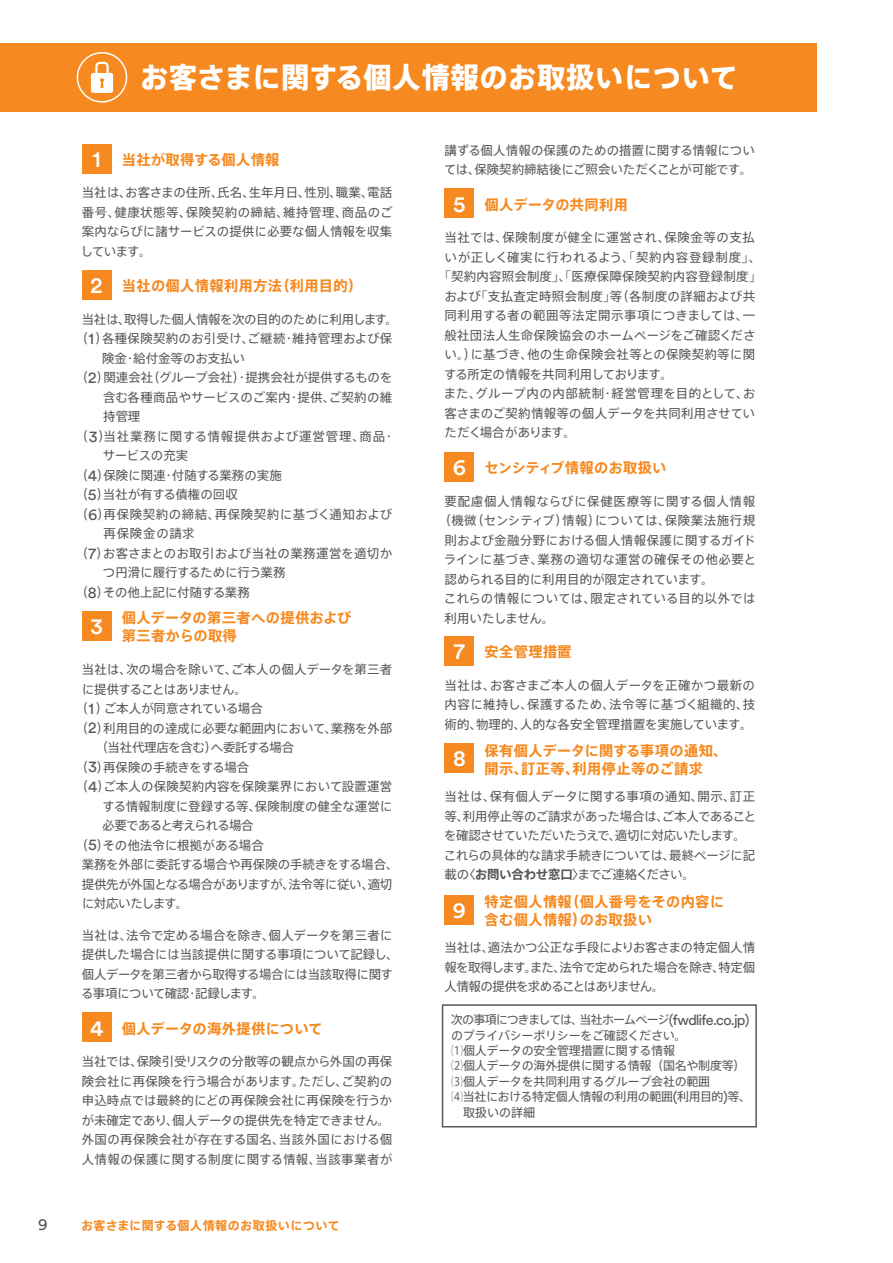
<style>
.page{position:relative;width:893px;height:1263px;background:#fff}
.page>*{position:absolute;margin:0;border:0;box-sizing:border-box;transform-origin:0 0}
.t1{font:28.5px "Axis Basic Pro N H";letter-spacing:.01em;color:#fff}
.t2{font:500 22.5px "Circular Std";color:#fff}
.t3{font:16.5px "Circular Std";color:#57585a}
.t4{font:14.25px/18px "Axis Basic Pro N B";letter-spacing:.025em;color:#f6891f}
.t5{font:12.45px/19.5px "Axis Basic Pro N R";color:#57585a;text-align:justify}
.t6{font:12.45px/19.5px "Axis Basic Pro N R";letter-spacing:-.02em;color:#57585a}
.t7{font:12.45px "Axis Basic Pro N R";letter-spacing:.045em;color:#57585a}
.t8{font:12.45px "Axis Basic Pro N R";letter-spacing:.03em;color:#57585a}
.t9{font:12.45px "Axis Basic Pro N R";letter-spacing:.025em;color:#57585a}
.t10{font:12.45px "Axis Basic Pro N R";letter-spacing:.02em;color:#57585a}
.t11{font:12.45px "Axis Basic Pro N R";letter-spacing:-.03em;color:#57585a}
.t12{font:12.45px "Axis Basic Pro N R";letter-spacing:.06em;color:#57585a}
.t13{font:12.45px "Axis Basic Pro N R";letter-spacing:.05em;color:#57585a}
.t14{font:12.45px "Axis Basic Pro N R";letter-spacing:.07em;color:#57585a}
.t15{font:12.45px "Axis Basic Pro N R";letter-spacing:.055em;color:#57585a}
.t16{font:12.45px "Axis Basic Pro N R";letter-spacing:-.065em;color:#57585a}
.t17{font:12.45px "Axis Basic Pro N R";letter-spacing:-.06em;color:#57585a}
.t18{font:12.45px "Axis Basic Pro N R";letter-spacing:-.07em;color:#57585a}
.t19{font:12.45px "Axis Basic Pro N R";letter-spacing:-.025em;color:#57585a}
.t20{font:12px/15.5px "Axis Basic Pro N R";letter-spacing:-.02em;color:#57585a}
.t21{font:12px "Axis Basic Pro N B";letter-spacing:.04em;color:#f6891f}
.s1{font-family:"Circular Std";font-weight:500;font-size:22.5px;color:#fff}
.s2{font-family:"Circular Std";font-size:15.9px}
.s3{font-family:"Axis Basic Pro N B"}
.s4{font-family:"Circular Std";font-size:14.55px}
</style>
<div class="page">
<div style="left:0;top:43px;width:816px;height:68px;background:#f6891f"></div>
<svg style="left:77px;top:52px;width:50px;height:51px"></svg>
<div style="left:82px;top:144px;width:30px;height:30px;background:#f6891f"></div>
<div style="left:445px;top:189px;width:29px;height:29px;background:#f6891f"></div>
<div style="left:82px;top:270px;width:30px;height:30px;background:#f6891f"></div>
<div style="left:82px;top:611px;width:30px;height:30px;background:#f6891f"></div>
<div style="left:445px;top:743px;width:29px;height:30px;background:#f6891f"></div>
<div style="left:445px;top:895px;width:29px;height:29px;background:#f6891f"></div>
<div style="left:445px;top:452px;width:29px;height:30px;background:#f6891f"></div>
<div style="left:445px;top:636px;width:29px;height:30px;background:#f6891f"></div>
<div style="left:82px;top:1012px;width:30px;height:30px;background:#f6891f"></div>
<div style="left:442px;top:1004px;width:315px;height:123px;border:2px solid #57585a"></div>
<h1 class="t1" style="left:140px;top:56px;width:600px">お客さまに関する個人情報のお取扱いについて</h1>
<p class="t5" style="left:444px;top:140px;width:312px">講ずる個人情報の保護のための措置に関する情報については、保険契約締結後にご照会いただくことが可能です。</p>
<p class="t4" style="left:92px;top:150px;width:189px"><span class="s1">1</span> 当社が取得する個人情報</p>
<p class="t5" style="left:81px;top:182px;width:313px">当社は、お客さまの住所、氏名、生年月日、性別、職業、電話番号、健康状態等、保険契約の締結、維持管理、商品のご案内ならびに諸サービスの提供に必要な個人情報を収集しています。</p>
<p class="t4" style="left:453px;top:194px;width:176px"><span class="s1">5</span> 個人データの共同利用</p>
<p class="t7" style="left:445px;top:228px;width:312px">当社では、保険制度が健全に運営され、保険金等の支払</p>
<p class="t12" style="left:444px;top:248px;width:318px">いが正しく確実に行われるよう、「契約内容登録制度」、</p>
<p class="t5" style="left:438px;top:266px;width:324px">「契約内容照会制度」、「医療保障保険契約内容登録制度」</p>
<p class="t8" style="left:444px;top:287px;width:312px">および「支払査定時照会制度」等（各制度の詳細および共</p>
<p class="t7" style="left:445px;top:306px;width:312px">同利用する者の範囲等法定開示事項につきましては、一</p>
<p class="t5" style="left:445px;top:324px;width:312px">般社団法人生命保険協会のホームページをご確認くださ</p>
<p class="t9" style="left:444px;top:345px;width:312px">い。）に基づき、他の生命保険会社等との保険契約等に関</p>
<p class="t6" style="left:444px;top:363px;width:230px">する所定の情報を共同利用しております。</p>
<p class="t13" style="left:444px;top:384px;width:313px">また、グループ内の内部統制・経営管理を目的として、お</p>
<p class="t5" style="left:445px;top:402px;width:312px">客さまのご契約情報等の個人データを共同利用させてい</p>
<p class="t18" style="left:445px;top:423px;width:133px">ただく場合があります。</p>
<p class="t4" style="left:91px;top:276px;width:273px"><span class="s1">2</span> 当社の個人情報利用方法（利用目的）</p>
<p class="t6" style="left:82px;top:309px;width:318px">当社は、取得した個人情報を次の目的のために利用します。</p>
<p class="t9" style="left:75px;top:329px;width:318px">（<span class="s2">1</span>）各種保険契約のお引受け、ご継続・維持管理および保</p>
<p class="t5" style="left:102px;top:348px;width:145px">険金・給付金等のお支払い</p>
<p class="t5" style="left:75px;top:367px;width:319px">（<span class="s2">2</span>）関連会社（グループ会社）・提携会社が提供するものを</p>
<p class="t10" style="left:103px;top:388px;width:291px">含む各種商品やサービスのご案内・提供、ご契約の維</p>
<p class="t5" style="left:103px;top:406px;width:39px">持管理</p>
<p class="t14" style="left:75px;top:427px;width:321px">（<span class="s2">3</span>）当社業務に関する情報提供および運営管理、商品・</p>
<p class="t19" style="left:103px;top:446px;width:87px">サービスの充実</p>
<p class="t5" style="left:75px;top:465px;width:208px">（<span class="s2">4</span>）保険に関連・付随する業務の実施</p>
<p class="t5" style="left:75px;top:484px;width:164px">（<span class="s2">5</span>）当社が有する債権の回収</p>
<p class="t7" style="left:75px;top:505px;width:318px">（<span class="s2">6</span>）再保険契約の締結、再保険契約に基づく通知および</p>
<p class="t12" style="left:104px;top:524px;width:93px">再保険金の請求</p>
<p class="t8" style="left:75px;top:544px;width:318px">（<span class="s2">7</span>）お客さまとのお取引および当社の業務運営を適切か</p>
<p class="t5" style="left:103px;top:562px;width:184px">つ円滑に履行するために行う業務</p>
<p class="t5" style="left:75px;top:582px;width:176px">（<span class="s2">8</span>）その他上記に付随する業務</p>
<p class="t4" style="left:453px;top:458px;width:215px"><span class="s1">6</span> センシティブ情報のお取扱い</p>
<p class="t15" style="left:445px;top:492px;width:312px">要配慮個人情報ならびに保健医療等に関する個人情報</p>
<p class="t8" style="left:438px;top:511px;width:318px">（機微（センシティブ）情報）については、保険業法施行規</p>
<p class="t5" style="left:445px;top:529px;width:313px">則および金融分野における個人情報保護に関するガイド</p>
<p class="t7" style="left:444px;top:550px;width:314px">ラインに基づき、業務の適切な運営の確保その他必要と</p>
<p class="t5" style="left:445px;top:568px;width:270px">認められる目的に利用目的が限定されています。</p>
<p class="t10" style="left:444px;top:589px;width:313px">これらの情報については、限定されている目的以外では</p>
<p class="t11" style="left:445px;top:609px;width:111px">利用いたしません。</p>
<p class="t4" style="left:454px;top:642px;width:120px"><span class="s1">7</span> 安全管理措置</p>
<p class="t5" style="left:445px;top:674px;width:312px">当社は、お客さまご本人の個人データを正確かつ最新の内容に維持し、保護するため、法令等に基づく組織的、技術的、物理的、人的な各安全管理措置を実施しています。</p>
<h2 class="t2" style="left:90px;top:612px;width:14px">3</h2>
<p class="t4" style="left:122px;top:608px;width:231px">個人データの第三者への提供および第三者からの取得</p>
<p class="t5" style="left:82px;top:659px;width:312px">当社は、次の場合を除いて、ご本人の個人データを第三者</p>
<p class="t16" style="left:82px;top:679px;width:167px">に提供することはありません。</p>
<p class="t5" style="left:76px;top:698px;width:189px">（<span class="s2">1</span>）ご本人が同意されている場合</p>
<p class="t5" style="left:76px;top:717px;width:318px">（<span class="s2">2</span>）利用目的の達成に必要な範囲内において、業務を外部</p>
<p class="t6" style="left:95px;top:737px;width:200px">（当社代理店を含む）へ委託する場合</p>
<p class="t5" style="left:76px;top:756px;width:175px">（<span class="s2">3</span>）再保険の手続きをする場合</p>
<p class="t5" style="left:76px;top:776px;width:318px">（<span class="s2">4</span>）ご本人の保険契約内容を保険業界において設置運営</p>
<p class="t5" style="left:103px;top:795px;width:291px">する情報制度に登録する等、保険制度の健全な運営に</p>
<p class="t17" style="left:102px;top:816px;width:153px">必要であると考えられる場合</p>
<p class="t5" style="left:76px;top:834px;width:190px">（<span class="s2">5</span>）その他法令に根拠がある場合</p>
<p class="t5" style="left:82px;top:854px;width:318px">業務を外部に委託する場合や再保険の手続きをする場合、</p>
<p class="t11" style="left:82px;top:874px;width:312px">提供先が外国となる場合がありますが、法令等に従い、適切</p>
<p class="t11" style="left:82px;top:894px;width:108px">に対応いたします。</p>
<p class="t6" style="left:81px;top:924px;width:319px">当社は、法令で定める場合を除き、個人データを第三者に提供した場合には当該提供に関する事項について記録し、個人データを第三者から取得する場合には当該取得に関する事項について確認・記録します。</p>
<h2 class="t2" style="left:453px;top:744px;width:14px">8</h2>
<p class="t4" style="left:485px;top:740px;width:244px">保有個人データに関する事項の通知、開示、訂正等、利用停止等のご請求</p>
<p class="t6" style="left:444px;top:786px;width:314px">当社は、保有個人データに関する事項の通知、開示、訂正等、利用停止等のご請求があった場合は、ご本人であることを確認させていただいたうえで、適切に対応いたします。これらの具体的な請求手続きについては、最終ページに記載の<span class="s3">〈お問い合わせ窓口〉</span>までご連絡ください。</p>
<h2 class="t2" style="left:453px;top:896px;width:15px">9</h2>
<p class="t4" style="left:485px;top:892px;width:241px">特定個人情報（個人番号をその内容に含む個人情報）のお取扱い</p>
<p class="t5" style="left:445px;top:937px;width:312px">当社は、適法かつ公正な手段によりお客さまの特定個人情報を取得します。また、法令で定められた場合を除き、特定個人情報の提供を求めることはありません。</p>
<p class="t4" style="left:90px;top:1018px;width:234px"><span class="s1">4</span> 個人データの海外提供について</p>
<p class="t5" style="left:82px;top:1051px;width:312px;text-align:left">当社では、保険引受リスクの分散等の観点から外国の再保険会社に再保険を行う場合があります。ただし、ご契約の申込時点では最終的にどの再保険会社に再保険を行うかが未確定であり、個人データの提供先を特定できません。外国の再保険会社が存在する国名、当該外国における個人情報の保護に関する制度に関する情報、当該事業者が</p>
<h3 class="t3" style="left:38px;top:1214px;width:11px">9</h3>
<p class="t21" style="left:81px;top:1216px;width:260px">お客さまに関する個人情報のお取扱いについて</p>
<p class="t20" style="left:451px;top:1011px;width:302px">次の事項につきましては、当社ホームページ<span class="s4">(fwdlife.co.jp)</span>のプライバシーポリシーをご確認ください。<br>⑴個人データの安全管理措置に関する情報<br>⑵個人データの海外提供に関する情報（国名や制度等）<br>⑶個人データを共同利用するグループ会社の範囲<br>⑷当社における特定個人情報の利用の範囲<span class="s4">(</span>利用目的<span class="s4">)</span>等、　取扱いの詳細</p>
</div>
